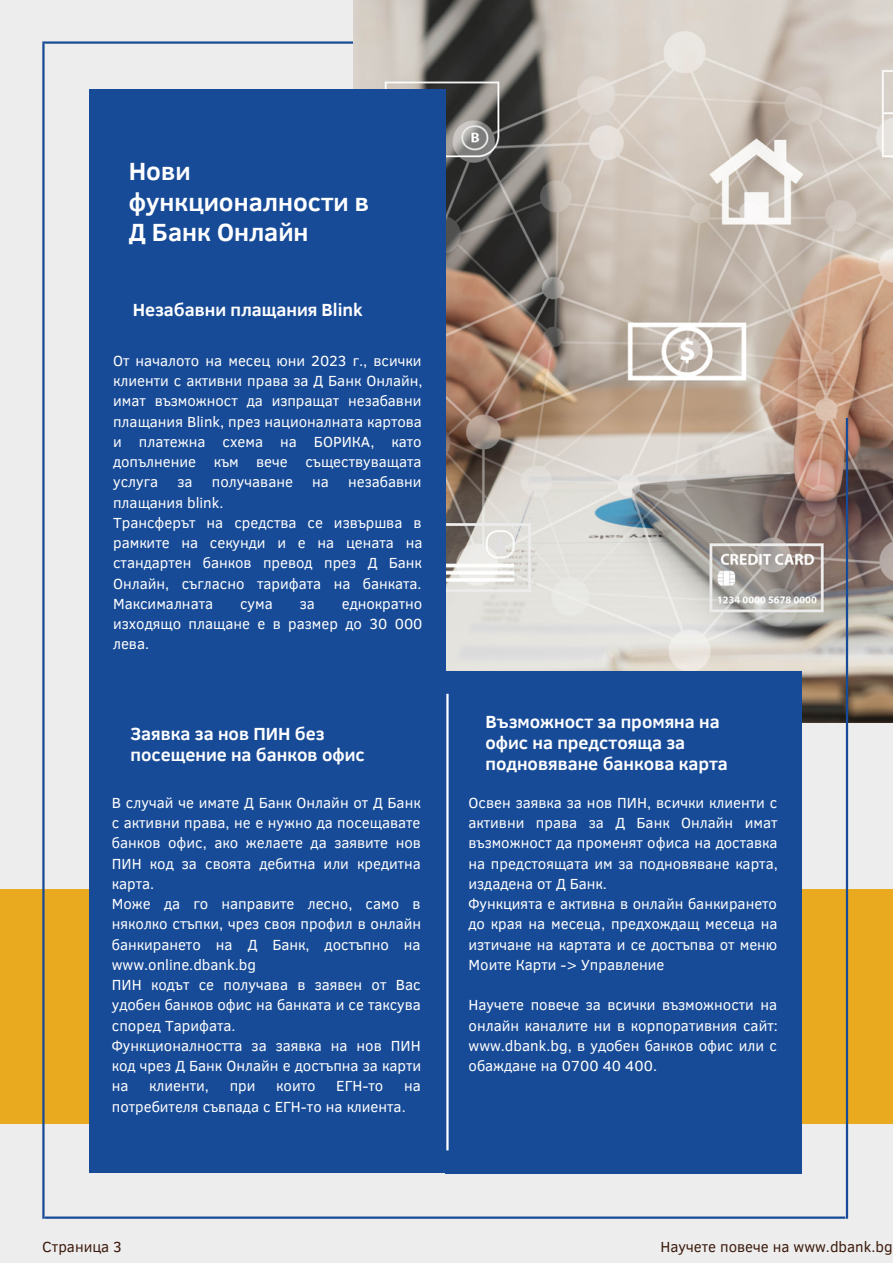
<style>
.page{position:relative;width:893px;height:1264px;background:#fff}
.page>*{position:absolute;margin:0;border:0;box-sizing:border-box;transform-origin:0 0}
.t1{font:700 25.5px/30.3px "Clear Sans";color:#fff}
.t2{font:700 18px/21.3px "Clear Sans";color:#fff}
.t3{font:15px/20.2px "Clear Sans";color:#fff;text-align:justify}
.t4{font:15px "Clear Sans";color:#3c1a0c}
</style>
<div class="page">
<div style="left:0;top:0;width:892px;height:1262px;background:#ededed"></div>
<div style="left:0;top:889px;width:892px;height:234px;background:#eaaa1f"></div>
<hr style="left:42px;top:41px;width:331px;height:3px;background:#184b97">
<img style="left:354px;top:0;width:538px;height:722px">
<hr style="left:845px;top:418px;width:3px;height:800px;background:#184b97">
<hr style="left:42px;top:44px;width:3px;height:1174px;background:#184b97">
<div style="left:89px;top:89px;width:357px;height:1083px;background:#184b97"></div>
<hr style="left:45px;top:1216px;width:800px;height:2px;background:#184b97">
<div style="left:444px;top:671px;width:357px;height:501px;background:#184b97"></div>
<hr style="left:446px;top:693px;width:2px;height:457px;background:#fff">
<p class="t1" style="left:129px;top:155px;width:242px">Нови функционалности в</p>
<p class="t1" style="left:129px;top:216px;width:181px">Д Банк Онлайн</p>
<p class="t2" style="left:133px;top:298px;width:232px">Незабавни плащания Blink</p>
<p class="t3" style="left:113px;top:350px;width:311px">От началото на месец юни 2023 г., всички клиенти с активни права за Д Банк Онлайн, имат възможност да изпращат незабавни плащания Blink, през националната картова и платежна схема на БОРИКА, като допълнение към вече съществуващата услуга</p>
<p class="t3" style="left:177px;top:471px;width:17px">за</p>
<p class="t3" style="left:212px;top:471px;width:83px">получаване</p>
<p class="t3" style="left:312px;top:471px;width:18px">на</p>
<p class="t3" style="left:348px;top:471px;width:75px">незабавни</p>
<p class="t3" style="left:113px;top:491px;width:112px">плащания blink.</p>
<p class="t3" style="left:113px;top:511px;width:311px">Трансферът на средства се извършва в рамките на секунди и е на цената на стандартен банков превод през Д Банк Онлайн, съгласно тарифата на банката.<br>Максималната</p>
<p class="t3" style="left:113px;top:592px;width:311px;text-indent:229px">еднократно изходящо плащане е в размер до 30 000 лева.</p>
<p class="t3" style="left:240px;top:592px;width:34px">сума</p>
<p class="t3" style="left:300px;top:592px;width:17px">за</p>
<p class="t2" style="left:130px;top:722px;width:236px">Заявка за нов ПИН без посещение на банков офис</p>
<p class="t3" style="left:112px;top:791px;width:310px">В случай че имате Д Банк Онлайн от Д Банк с активни права, не е нужно да посещавате банков офис, ако желаете да заявите нов ПИН код за своята дебитна или кредитна карта.</p>
<p class="t3" style="left:112px;top:893px;width:311px">Може да го направите лесно, само в няколко стъпки, чрез своя профил в онлайн банкирането на Д Банк, достъпно на www.online.dbank.bg</p>
<p class="t3" style="left:112px;top:973px;width:310px">ПИН кодът се получава в заявен от Вас удобен банков офис на банката и се таксува според Тарифата.</p>
<p class="t3" style="left:112px;top:1034px;width:311px">Функционалността за заявка на нов ПИН код чрез Д Банк Онлайн е достъпна за карти на</p>
<p class="t3" style="left:149px;top:1075px;width:61px">клиенти,</p>
<p class="t3" style="left:230px;top:1075px;width:27px">при</p>
<p class="t3" style="left:276px;top:1075px;width:41px">които</p>
<p class="t3" style="left:336px;top:1075px;width:49px">ЕГН-то</p>
<p class="t3" style="left:112px;top:1075px;width:310px;text-indent:292px">на потребителя съвпада с ЕГН-то на клиента.</p>
<p class="t2" style="left:485px;top:709px;width:244px">Възможност за промяна на офис на предстояща за подновяване банкова карта</p>
<p class="t3" style="left:468px;top:791px;width:311px">Освен заявка за нов ПИН, всички клиенти с активни права за Д Банк Онлайн имат възможност да променят офиса на доставка на предстоящата им за подновяване карта, издадена от Д Банк.</p>
<p class="t3" style="left:468px;top:893px;width:310px">Функцията е активна в онлайн банкирането до края на месеца, предхождащ месеца на изтичане на картата и се достъпва от меню Моите Карти -&gt; Управление</p>
<p class="t3" style="left:468px;top:994px;width:311px">Научете повече за всички възможности на онлайн каналите ни в корпоративния сайт: www.dbank.bg, в удобен банков офис или с обаждане на 0700 40 400.</p>
<p class="t4" style="left:42px;top:1236px;width:81px">Страница 3</p>
<p class="t4" style="left:660px;top:1236px;width:234px">Научете повече на www.dbank.bg</p>
</div>
